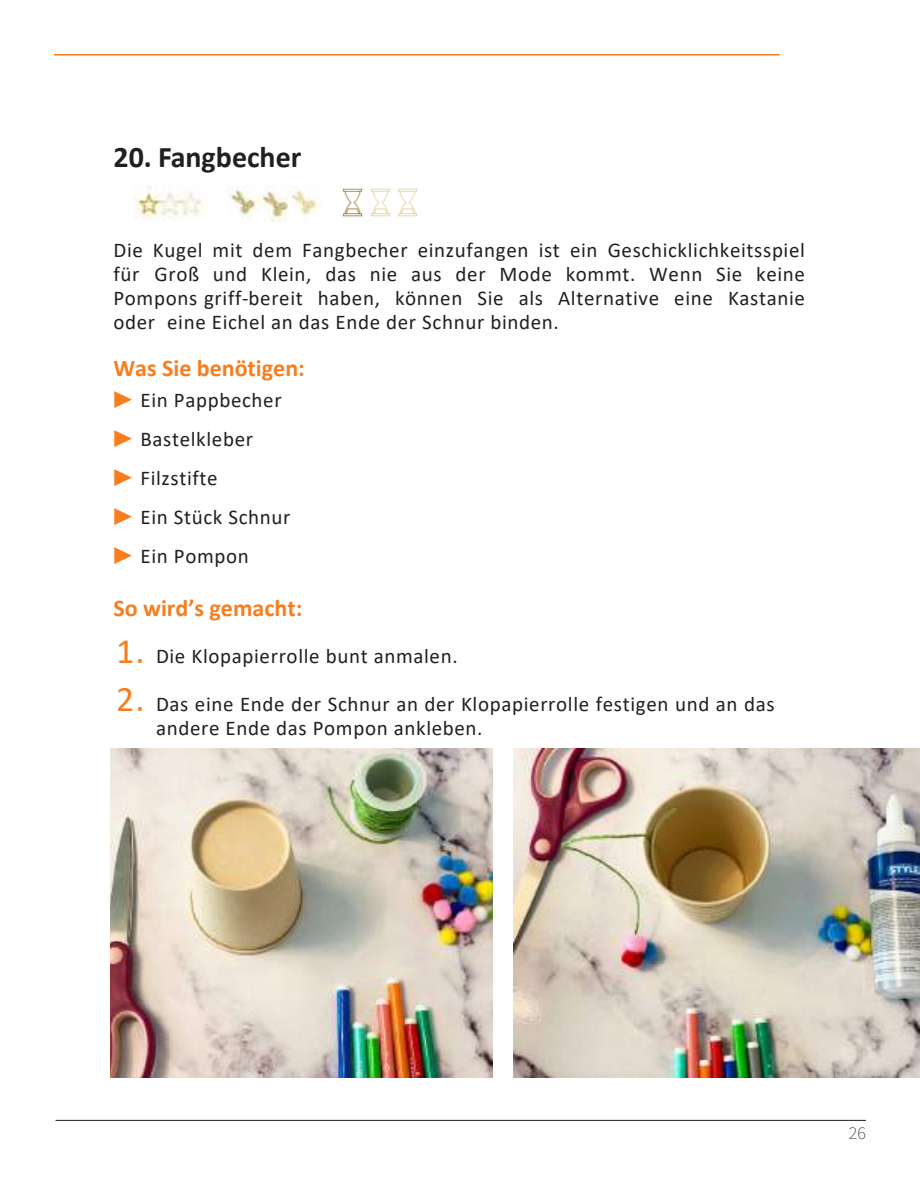
<style>
.page{position:relative;width:920px;height:1188px;background:#fff}
.page>*{position:absolute;margin:0;border:0;box-sizing:border-box;transform-origin:0 0}
.t1{font:700 30px "Calibri";color:#241f1f}
.t2{font:700 24px "Calibri";color:#f87d1e}
.t3{font:21px/39px "Calibri";letter-spacing:.03em;color:#241f1f}
.t4{font:200 18px "Source Sans Pro";color:#241f1f}
.s1{font-family:"Source Sans Pro";font-weight:300;color:#f87d1e}
.s2{font-size:36px;color:#f87d1e}
</style>
<div class="page">
<hr style="left:56px;top:1120px;width:810px;height:1px;background:#241f1f">
<hr style="left:54px;top:54px;width:725px;height:2px;background:#f87d1e">
<img style="left:111px;top:748px;width:381px;height:330px">
<img style="left:513px;top:748px;width:406px;height:330px">
<img style="left:227px;top:185px;width:94px;height:36px">
<img style="left:342px;top:188px;width:76px;height:29px">
<img style="left:134px;top:186px;width:72px;height:33px">
<h1 class="t1" style="left:113px;top:135px;width:189px">20. Fangbecher</h1>
<p class="t3" style="left:113px;top:237px;width:693px;line-height:23.9px;text-align:justify">Die Kugel mit dem Fangbecher einzufangen ist ein Geschicklichkeitsspiel für Groß und Klein, das nie aus der Mode kommt. Wenn Sie keine Pompons griff-bereit haben, können Sie als Alternative eine Kastanie oder eine Eichel an das Ende der Schnur binden.</p>
<p class="t2" style="left:113px;top:351px;width:193px">Was Sie benötigen:</p>
<p class="t3" style="left:113px;top:380px;width:179px"><span class="s1">▶</span> Ein Pappbecher <span class="s1">▶</span> Bastelkleber<br><span class="s1">▶</span> Filzstifte<br><span class="s1">▶</span> Ein Stück Schnur <span class="s1">▶</span> Ein Pompon</p>
<p class="t2" style="left:113px;top:592px;width:190px">So wird’s gemacht:</p>
<p class="t3" style="left:116px;top:636px;width:343px"><span class="s2">1.</span> Die Klopapierrolle bunt anmalen.</p>
<p class="t3" style="left:156px;top:692px;width:620px;line-height:24px;text-indent:-40px"><span class="s2">2.</span> Das eine Ende der Schnur an der Klopapierrolle festigen und an das andere Ende das Pompon ankleben.</p>
<p class="t4" style="left:849px;top:1121px;width:18px">26</p>
</div>
